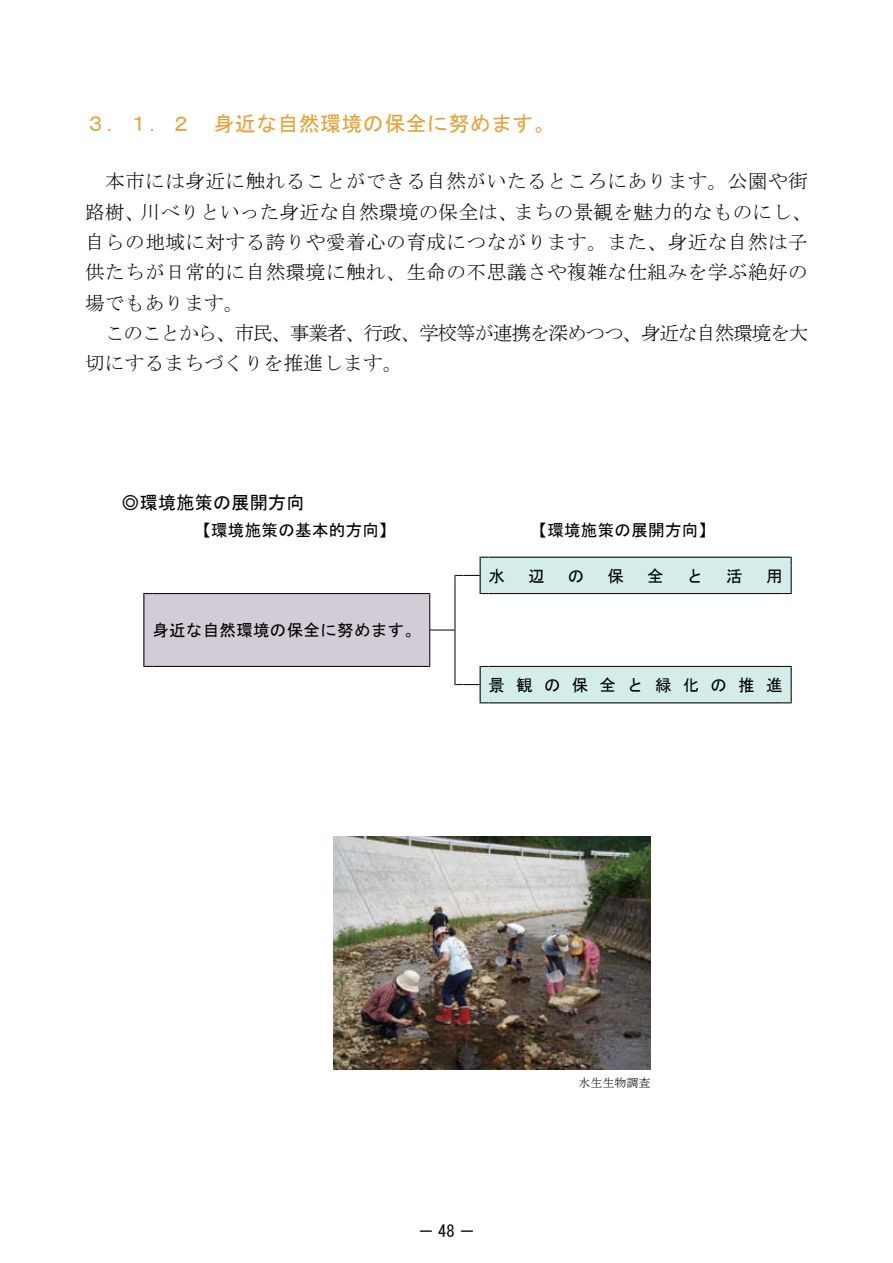
<style>
.page{position:relative;width:893px;height:1263px;background:#fff}
.page>*{position:absolute;margin:0;border:0;box-sizing:border-box;transform-origin:0 0}
.t1{font:21px "MS Gothic";letter-spacing:.02em;color:#e6a238}
.t2{font:19.5px/30.3px "MS Mincho";letter-spacing:.03em;color:#000}
.t3{font:19.5px/30.3px "MS Mincho";letter-spacing:-.055em;color:#000}
.t4{font:18px "MS Gothic";letter-spacing:.015em;color:#000}
.t5{font:16.5px "MS Gothic";letter-spacing:.02em;color:#000}
.t6{font:16.5px "MS Gothic";letter-spacing:.685em;color:#000}
.t7{font:12px "MS Mincho";color:#000}
</style>
<div class="page">
<div style="left:143px;top:594px;width:287px;height:73px;background:#d3ccd6"></div>
<div style="left:479px;top:556px;width:312px;height:38px;background:#d4ecea"></div>
<div style="left:479px;top:666px;width:312px;height:37px;background:#d4ecea"></div>
<hr style="left:489px;top:557px;width:294px;height:1px;background:#000">
<svg style="left:143px;top:593px;width:10px;height:9px"></svg>
<svg style="left:421px;top:593px;width:10px;height:9px"></svg>
<hr style="left:152px;top:593px;width:269px;height:1px;background:#000">
<svg style="left:454px;top:556px;width:35px;height:39px"></svg>
<svg style="left:782px;top:556px;width:10px;height:39px"></svg>
<hr style="left:489px;top:593px;width:294px;height:1px;background:#000">
<svg style="left:430px;top:629px;width:24px;height:1px"></svg>
<hr style="left:143px;top:602px;width:1px;height:56px;background:#000">
<hr style="left:429px;top:602px;width:1px;height:56px;background:#000">
<svg style="left:143px;top:658px;width:10px;height:9px"></svg>
<svg style="left:421px;top:658px;width:10px;height:9px"></svg>
<hr style="left:152px;top:666px;width:269px;height:1px;background:#000">
<hr style="left:489px;top:666px;width:294px;height:1px;background:#000">
<hr style="left:454px;top:584px;width:1px;height:92px;background:#000">
<svg style="left:454px;top:665px;width:35px;height:39px"></svg>
<svg style="left:782px;top:665px;width:10px;height:39px"></svg>
<hr style="left:489px;top:702px;width:294px;height:1px;background:#000">
<img style="left:334px;top:836px;width:317px;height:233px">
<p class="t1" style="left:85px;top:113px;width:471px">３．１．２ 身近な自然環境の保全に努めます。</p>
<p class="t2" style="left:85px;top:166px;width:728px;text-indent:20px">本市には身近に触れることができる自然がいたるところにあります。公園や街路樹、川べりといった身近な自然環境の保全は、まちの景観を魅力的なものにし、自らの地域に対する誇りや愛着心の育成につながります。また、身近な自然は子供たちが日常的に自然環境に触れ、生命の不思議さや複雑な仕組みを学ぶ絶好の場でもあります。</p>
<p class="t3" style="left:85px;top:318px;width:725px;text-indent:20px">このことから、市民、事業者、行政、学校等が連携を深めつつ、身近な自然環境を大切にするまちづくりを推進します。</p>
<p class="t4" style="left:122px;top:493px;width:184px">◎環境施策の展開方向</p>
<p class="t5" style="left:194px;top:522px;width:203px">【環境施策の基本的方向】</p>
<p class="t5" style="left:531px;top:522px;width:186px">【環境施策の展開方向】</p>
<p class="t5" style="left:488px;top:567px;width:18px">水</p>
<p class="t5" style="left:528px;top:567px;width:18px">辺</p>
<p class="t5" style="left:568px;top:567px;width:18px">の</p>
<p class="t5" style="left:607px;top:567px;width:18px">保</p>
<p class="t5" style="left:647px;top:567px;width:18px">全</p>
<p class="t5" style="left:687px;top:567px;width:18px">と</p>
<p class="t5" style="left:726px;top:567px;width:18px">活</p>
<p class="t5" style="left:766px;top:567px;width:18px">用</p>
<p class="t5" style="left:152px;top:622px;width:270px">身近な自然環境の保全に努めます。</p>
<p class="t6" style="left:488px;top:677px;width:295px">景観の保全と緑化の推進</p>
<p class="t5" style="left:418px;top:1223px;width:59px">－48－</p>
<p class="t5" style="left:420px;top:1223px;width:55px">- -</p>
<p class="t7" style="left:579px;top:1076px;width:73px">水生生物調査</p>
</div>
